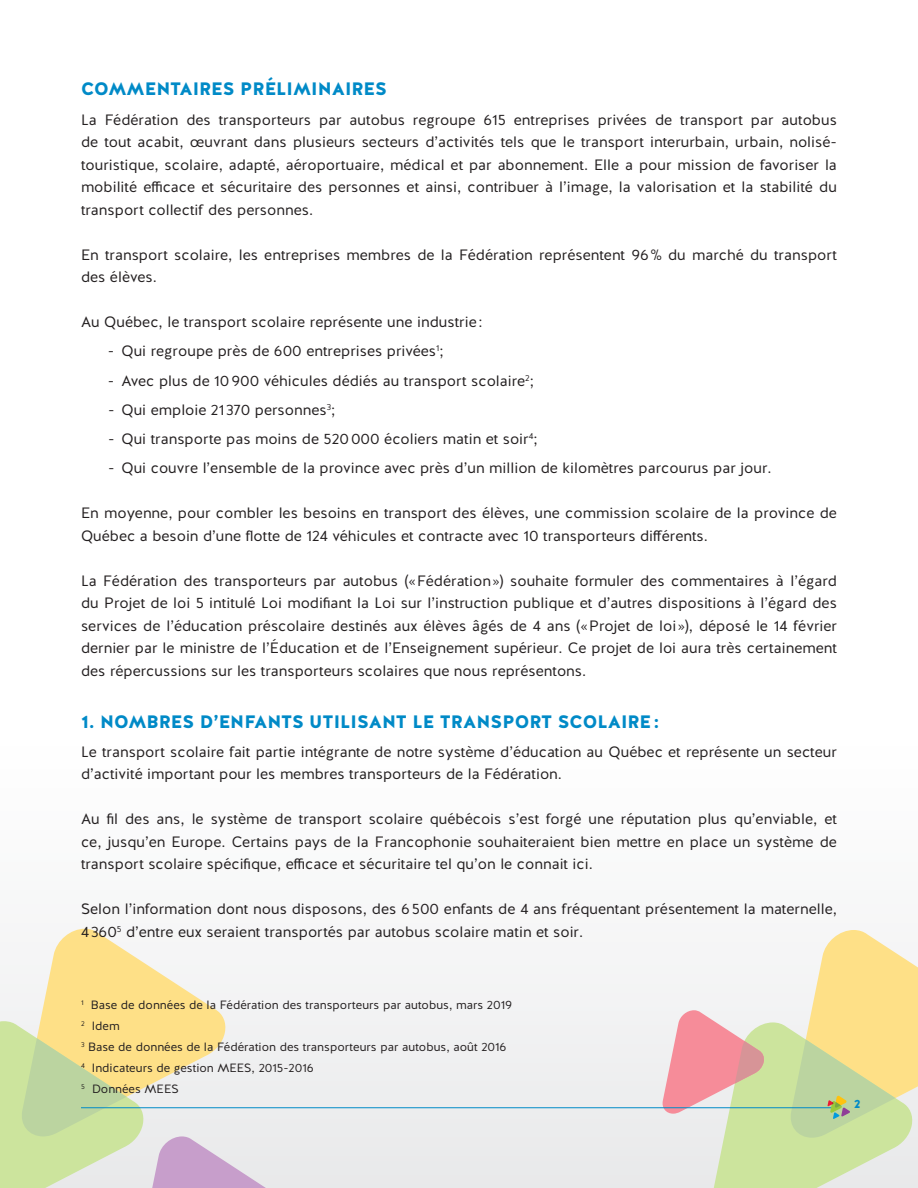
<style>
.page{position:relative;width:918px;height:1188px;background:#fff}
.page>*{position:absolute;margin:0;border:0;box-sizing:border-box;transform-origin:0 0}
.t1{font:900 18px "Halis GR";color:#008ac7}
.t2{font:15px/22.5px "Halis GR";color:#231f20}
.t3{font:12px/21px "Halis GR";color:#231f20}
.t4{font:900 12px "Halis GR";color:#008ac7}
</style>
<div class="page">
<div style="left:0;top:0;width:918px;height:1188px;background:linear-gradient(to bottom,#fff,#f1f2f3)"></div>
<svg style="left:0;top:929px;width:288px;height:259px"></svg>
<hr style="left:81px;top:1107px;width:756px;height:1px;background:#008ac7">
<svg style="left:661px;top:930px;width:257px;height:258px"></svg>
<p class="t1" style="left:81px;top:77px;width:307px">COMMENTAIRES PRÉLIMINAIRES</p>
<p class="t2" style="left:81px;top:109px;width:758px;text-align:justify">La Fédération des transporteurs par autobus regroupe 615 entreprises privées de transport par autobus de tout acabit, œuvrant dans plusieurs secteurs d’activités tels que le transport interurbain, urbain, nolisé&shy;touristique, scolaire, adapté, aéroportuaire, médical et par abonnement. Elle a pour mission de favoriser la mobilité efficace et sécuritaire des personnes et ainsi, contribuer à l’image, la valorisation et la stabilité du transport collectif des personnes.</p>
<p class="t2" style="left:81px;top:244px;width:758px">En transport scolaire, les entreprises membres de la Fédération représentent 96% du marché du transport des élèves.</p>
<p class="t2" style="left:81px;top:311px;width:403px">Au Québec, le transport scolaire représente une industrie:</p>
<p class="t2" style="left:108px;top:340px;width:337px">- Qui regroupe près de 600 entreprises privées<sup>1</sup>;</p>
<p class="t2" style="left:108px;top:370px;width:428px">- Avec plus de 10900 véhicules dédiés au transport scolaire<sup>2</sup>;</p>
<p class="t2" style="left:108px;top:399px;width:229px">- Qui emploie 21370 personnes<sup>3</sup>;</p>
<p class="t2" style="left:108px;top:428px;width:431px">- Qui transporte pas moins de 520000 écoliers matin et soir<sup>4</sup>;</p>
<p class="t2" style="left:108px;top:457px;width:665px">- Qui couvre l’ensemble de la province avec près d’un million de kilomètres parcourus par jour.</p>
<p class="t2" style="left:81px;top:502px;width:758px">En moyenne, pour combler les besoins en transport des élèves, une commission scolaire de la province de<br>Québec a besoin d’une flotte de 124 véhicules et contracte avec 10 transporteurs différents.</p>
<p class="t2" style="left:81px;top:570px;width:758px;text-align:justify">La Fédération des transporteurs par autobus («Fédération») souhaite formuler des commentaires à l’égard du Projet de loi 5 intitulé Loi modifiant la Loi sur l’instruction publique et d’autres dispositions à l’égard des services de l’éducation préscolaire destinés aux élèves âgés de 4 ans («Projet de loi »), déposé le 14 février dernier par le ministre de l’Éducation et de l’Enseignement supérieur. Ce projet de loi aura très certainement des répercussions sur les transporteurs scolaires que nous représentons.</p>
<p class="t1" style="left:81px;top:710px;width:580px">1. NOMBRES D’ENFANTS UTILISANT LE TRANSPORT SCOLAIRE:</p>
<p class="t2" style="left:81px;top:741px;width:758px">Le transport scolaire fait partie intégrante de notre système d’éducation au Québec et représente un secteur d’activité important pour les membres transporteurs de la Fédération.</p>
<p class="t2" style="left:81px;top:808px;width:757px;text-align:justify">Au fil des ans, le système de transport scolaire québécois s’est forgé une réputation plus qu’enviable, et ce, jusqu’en Europe. Certains pays de la Francophonie souhaiteraient bien mettre en place un système de transport scolaire spécifique, efficace et sécuritaire tel qu’on le connait ici.</p>
<p class="t2" style="left:81px;top:898px;width:758px">Selon l’information dont nous disposons, des 6500 enfants de 4 ans fréquentant présentement la maternelle,<br>4360<sup>5</sup> d’entre eux seraient transportés par autobus scolaire matin et soir.</p>
<p class="t3" style="left:81px;top:994px;width:433px"><sup>1</sup> Base de données de la Fédération des transporteurs par autobus, mars 2019<br><sup>2</sup> Idem<br><sup>3</sup> Base de données de la Fédération des transporteurs par autobus, août 2016<br><sup>4</sup> Indicateurs de gestion MEES, 2015-2016<br><sup>5</sup> Données MEES</p>
<p class="t4" style="left:854px;top:1096px;width:8px">2</p>
</div>
